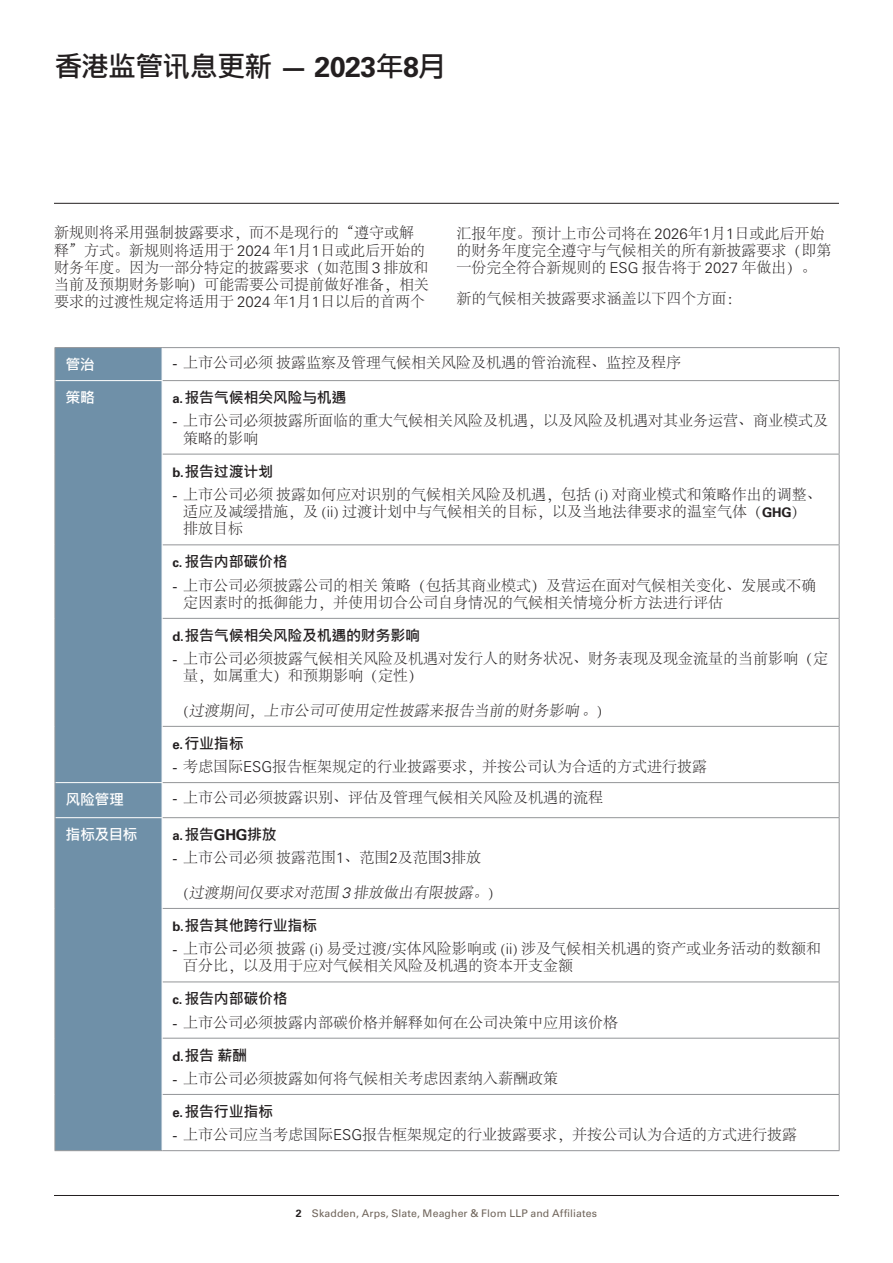
<style>
.page{position:relative;width:893px;height:1263px;background:#fff}
.page>*{position:absolute;margin:0;border:0;box-sizing:border-box;transform-origin:0 0}
.t1{font:700 28.5px "Microsoft Jheng Hei";letter-spacing:-.045em;color:#231f20}
.Main_Body_First_Level_Bullet_Chinese{font:300 15px/17.2px "Adobe Song Std";color:#231f20}
.Main_Body_Chinese{font:300 15px/17.2px "Adobe Song Std";color:#231f20}
.t2{font:700 15px "Microsoft Jheng Hei";letter-spacing:-.02em;color:#231f20}
.Second_Level_Heading_Chinese{font:700 15px "Microsoft Jheng Hei";letter-spacing:-.03em;color:#fff}
.t3{font:10.5px "Univers LT Std";letter-spacing:.01em;color:#6f645a}
.s1{font-family:"Univers LT Std"}
.s2{font-family:"Times New Roman PS Std";font-weight:400}
.s3{font-family:"Univers LT Std";font-size:13.2px}
.s4{font-family:"Univers LT Std";font-weight:700;font-size:13.2px}
.s5{font-family:"Univers LT Std";font-style:italic}
.s6{font-weight:700;color:#231f20}
</style>
<div class="page">
<hr style="left:54px;top:1195px;width:785px;height:1px;background:#231f20">
<hr style="left:54px;top:203px;width:785px;height:1px;background:#231f20">
<div style="left:56px;top:348px;width:106px;height:802px;background:#6f90a8"></div>
<hr style="left:162px;top:347px;width:677px;height:1px;background:#939598">
<hr style="left:839px;top:348px;width:1px;height:32px;background:#939598">
<hr style="left:839px;top:381px;width:1px;height:73px;background:#939598">
<hr style="left:839px;top:454px;width:1px;height:90px;background:#939598">
<hr style="left:839px;top:545px;width:1px;height:73px;background:#939598">
<hr style="left:839px;top:619px;width:1px;height:107px;background:#939598">
<hr style="left:839px;top:727px;width:1px;height:55px;background:#939598">
<hr style="left:839px;top:783px;width:1px;height:34px;background:#939598">
<hr style="left:839px;top:818px;width:1px;height:90px;background:#939598">
<hr style="left:839px;top:909px;width:1px;height:72px;background:#939598">
<hr style="left:839px;top:982px;width:1px;height:56px;background:#939598">
<hr style="left:839px;top:1038px;width:1px;height:56px;background:#939598">
<hr style="left:839px;top:1095px;width:1px;height:55px;background:#939598">
<hr style="left:162px;top:908px;width:677px;height:1px;background:#939598">
<hr style="left:162px;top:981px;width:677px;height:1px;background:#939598">
<hr style="left:162px;top:1038px;width:677px;height:1px;background:#939598">
<hr style="left:162px;top:1094px;width:677px;height:1px;background:#939598">
<hr style="left:162px;top:1150px;width:677px;height:1px;background:#939598">
<hr style="left:162px;top:380px;width:677px;height:1px;background:#939598">
<hr style="left:162px;top:454px;width:677px;height:1px;background:#939598">
<hr style="left:162px;top:544px;width:677px;height:1px;background:#939598">
<hr style="left:162px;top:618px;width:677px;height:1px;background:#939598">
<hr style="left:162px;top:726px;width:677px;height:1px;background:#939598">
<hr style="left:162px;top:782px;width:677px;height:1px;background:#939598">
<hr style="left:162px;top:817px;width:677px;height:1px;background:#939598">
<hr style="left:55px;top:380px;width:107px;height:1px;background:#fff">
<hr style="left:162px;top:454px;width:1px;height:91px;background:#fff">
<hr style="left:162px;top:618px;width:1px;height:108px;background:#fff">
<hr style="left:162px;top:726px;width:1px;height:56px;background:#fff">
<hr style="left:55px;top:782px;width:107px;height:1px;background:#fff">
<hr style="left:55px;top:817px;width:107px;height:1px;background:#fff">
<hr style="left:162px;top:908px;width:1px;height:74px;background:#fff">
<hr style="left:162px;top:1038px;width:1px;height:56px;background:#fff">
<hr style="left:162px;top:1094px;width:1px;height:56px;background:#fff">
<hr style="left:55px;top:347px;width:107px;height:1px;background:#939598">
<hr style="left:55px;top:348px;width:1px;height:33px;background:#939598">
<hr style="left:55px;top:381px;width:1px;height:73px;background:#939598">
<hr style="left:55px;top:454px;width:1px;height:91px;background:#939598">
<hr style="left:55px;top:545px;width:1px;height:73px;background:#939598">
<hr style="left:55px;top:618px;width:1px;height:108px;background:#939598">
<hr style="left:55px;top:726px;width:1px;height:57px;background:#939598">
<hr style="left:55px;top:783px;width:1px;height:35px;background:#939598">
<hr style="left:55px;top:818px;width:1px;height:90px;background:#939598">
<hr style="left:55px;top:908px;width:1px;height:74px;background:#939598">
<hr style="left:55px;top:982px;width:1px;height:56px;background:#939598">
<hr style="left:55px;top:1038px;width:1px;height:56px;background:#939598">
<hr style="left:55px;top:1094px;width:1px;height:56px;background:#939598">
<hr style="left:55px;top:1150px;width:107px;height:1px;background:#939598">
<h1 class="t1" style="left:54px;top:48px;width:393px">香港监管讯息更新 <span class="s1">— 2023</span>年<span class="s1">8</span>月</h1>
<p class="Main_Body_Chinese" style="left:54px;top:225px;width:376px">新规则将采用强制披露要求，而不是现行的“遵守或解释”方式。新规则将适用于 <span class="s1">2024</span> 年<span class="s1">1</span>月<span class="s1">1</span>日或此后开始的财务年度。因为一部分特定的披露要求（如范围 <span class="s1">3</span> 排放和当前及预期财务影响）可能需要公司提前做好准备，相关要求的过渡性规定将适用于 <span class="s1">2024</span> 年<span class="s1">1</span>月<span class="s1">1</span>日以后的首两个</p>
<p class="Main_Body_Chinese" style="left:456px;top:225px;width:376px">汇报年度。预计上市公司将在 <span class="s1">2026</span>年<span class="s1">1</span>月<span class="s1">1</span>日或此后开始的财务年度完全遵守与气候相关的所有新披露要求（即第一份完全符合新规则的 <span class="s1">ESG</span> 报告将于 <span class="s1">2027</span> 年做出）。</p>
<p class="Main_Body_Chinese" style="left:456px;top:291px;width:286px">新的气候相关披露要求涵盖以下四个方面：</p>
<h3 class="Second_Level_Heading_Chinese" style="left:65px;top:355px;width:31px">管治</h3>
<p class="Main_Body_First_Level_Bullet_Chinese" style="left:173px;top:355px;width:510px"><span class="s2">-</span> 上市公司必须 披露监察及管理气候相关风险及机遇的管治流程、监控及程序</p>
<h3 class="Second_Level_Heading_Chinese" style="left:65px;top:388px;width:31px">策略</h3>
<p class="t2" style="left:173px;top:388px;width:175px"><span class="s3">a.</span>报告气候相关风险与机遇</p>
<p class="Main_Body_First_Level_Bullet_Chinese" style="left:183px;top:413px;width:646px;text-indent:-10px"><span class="s2">-</span> 上市公司必须披露所面临的重大气候相关风险及机遇，以及风险及机遇对其业务运营、商业模式及策略的影响</p>
<p class="t2" style="left:173px;top:462px;width:102px"><span class="s3">b.</span>报告过渡计划</p>
<p class="Main_Body_First_Level_Bullet_Chinese" style="left:183px;top:486px;width:640px;text-indent:-10px"><span class="s2">-</span> 上市公司必须 披露如何应对识别的气候相关风险及机遇，包括 (<span class="s1">i</span>) 对商业模式和策略作出的调整、适应及减缓措施，及 (<span class="s1">ii</span>) 过渡计划中与气候相关的目标，以及当地法律要求的温室气体（<span class="s4">GHG</span>）排放目标</p>
<p class="t2" style="left:173px;top:552px;width:117px"><span class="s3">c.</span> 报告内部碳价格</p>
<p class="Main_Body_First_Level_Bullet_Chinese" style="left:183px;top:577px;width:635px;text-indent:-10px"><span class="s2">-</span> 上市公司必须披露公司的相关 策略（包括其商业模式）及营运在面对气候相关变化、发展或不确定因素时的抵御能力，并使用切合公司自身情况的气候相关情境分析方法进行评估</p>
<p class="t2" style="left:173px;top:626px;width:249px"><span class="s3">d.</span>报告气候相关风险及机遇的财务影响</p>
<p class="Main_Body_First_Level_Bullet_Chinese" style="left:183px;top:651px;width:646px;text-indent:-10px"><span class="s2">-</span> 上市公司必须披露气候相关风险及机遇对发行人的财务状况、财务表现及现金流量的当前影响（定量，如属重大）和预期影响（定性）</p>
<p class="Main_Body_First_Level_Bullet_Chinese" style="left:183px;top:702px;width:421px">( 过渡期间，上市公司可使用定性披露来报告当前的财务影响 。)</p>
<p class="t2" style="left:173px;top:734px;width:73px"><span class="s3">e.</span>行业指标</p>
<p class="Main_Body_First_Level_Bullet_Chinese" style="left:173px;top:759px;width:536px"><span class="s2">-</span> 考虑国际<span class="s1">ESG</span>报告框架规定的行业披露要求，并按公司认为合适的方式进行披露</p>
<h3 class="Second_Level_Heading_Chinese" style="left:65px;top:790px;width:60px">风险管理</h3>
<p class="Main_Body_First_Level_Bullet_Chinese" style="left:173px;top:790px;width:432px"><span class="s2">-</span> 上市公司必须披露识别、评估及管理气候相关风险及机遇的流程</p>
<h3 class="Second_Level_Heading_Chinese" style="left:65px;top:825px;width:74px">指标及目标</h3>
<p class="t2" style="left:173px;top:825px;width:106px"><span class="s3">a.</span>报告<span class="s1">GHG</span>排放</p>
<p class="Main_Body_First_Level_Bullet_Chinese" style="left:173px;top:850px;width:310px"><span class="s2">-</span> 上市公司必须 披露范围<span class="s1">1</span>、范围<span class="s1">2</span>及范围<span class="s1">3</span>排放</p>
<p class="Main_Body_First_Level_Bullet_Chinese" style="left:183px;top:884px;width:312px">( 过渡期间仅要求对范围 <span class="s5">3</span> 排放做出有限披露。)</p>
<p class="t2" style="left:173px;top:916px;width:146px"><span class="s3">b.</span>报告其他跨行业指标</p>
<p class="Main_Body_First_Level_Bullet_Chinese" style="left:183px;top:941px;width:639px;text-indent:-10px"><span class="s2">-</span> 上市公司必须 披露 (<span class="s1">i</span>) 易受过渡/实体风险影响或 (<span class="s1">ii</span>) 涉及气候相关机遇的资产或业务活动的数额和百分比，以及用于应对气候相关风险及机遇的资本开支金额</p>
<p class="t2" style="left:173px;top:989px;width:117px"><span class="s3">c.</span> 报告内部碳价格</p>
<p class="Main_Body_First_Level_Bullet_Chinese" style="left:173px;top:1014px;width:447px"><span class="s2">-</span> 上市公司必须披露内部碳价格并解释如何在公司决策中应用该价格</p>
<p class="t2" style="left:173px;top:1046px;width:76px"><span class="s3">d.</span>报告 薪酬</p>
<p class="Main_Body_First_Level_Bullet_Chinese" style="left:173px;top:1070px;width:387px"><span class="s2">-</span> 上市公司必须披露如何将气候相关考虑因素纳入薪酬政策</p>
<p class="t2" style="left:173px;top:1102px;width:102px"><span class="s3">e.</span>报告行业指标</p>
<p class="Main_Body_First_Level_Bullet_Chinese" style="left:173px;top:1127px;width:626px"><span class="s2">-</span> 上市公司应当考虑国际<span class="s1">ESG</span>报告框架规定的行业披露要求，并按公司认为合适的方式进行披露</p>
<p class="t3" style="left:296px;top:1206px;width:303px"><span class="s6">2</span> Skadden, Arps, Slate, Meagher &amp; Flom LLP and Affiliates</p>
</div>
